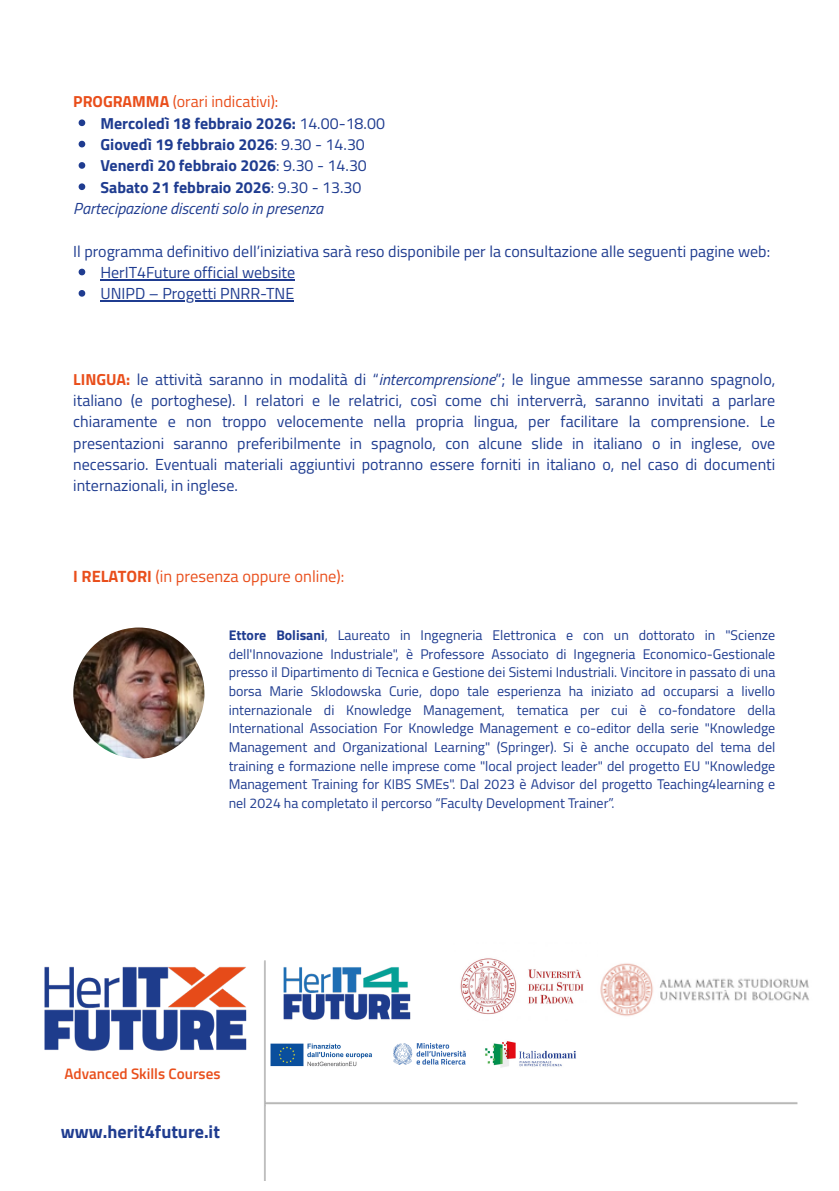
<style>
.page{position:relative;width:839px;height:1191px;background:#fff}
.page>*{position:absolute;margin:0;border:0;box-sizing:border-box;transform-origin:0 0}
.t1{font:700 18.2px "Titillium Web";color:#1f3c90}
.t2{font:16.4px "Titillium Web";color:#e94e1b}
.t3{font:16px/21.4px "Titillium Web";color:#1f3c90}
.t4{font:700 16px "Titillium Web";color:#1f3c90}
.t5{font:italic 16px "Titillium Web";color:#1f3c90}
.t6{font:16px "Titillium Web";color:#e94e1b}
.t7{font:600 15.2px "Titillium Web";color:#e94e1b}
.t8{font:14px/18.6px "Titillium Web";color:#1f3c90;text-align:justify}
.s1{font-weight:700}
.s2{font-weight:400}
.s3{font-weight:700;color:#e94e1b}
.s4{font-style:italic}
</style>
<div class="page">
<img style="left:73px;top:628px;width:131px;height:131px">
<svg style="left:79px;top:119px;width:6px;height:7px"></svg>
<svg style="left:79px;top:141px;width:6px;height:6px"></svg>
<svg style="left:79px;top:162px;width:6px;height:7px"></svg>
<svg style="left:79px;top:183px;width:6px;height:7px"></svg>
<svg style="left:79px;top:269px;width:6px;height:6px"></svg>
<hr style="left:100px;top:279px;width:195px;height:2px;background:#1f3c90">
<svg style="left:79px;top:290px;width:6px;height:7px"></svg>
<hr style="left:100px;top:301px;width:194px;height:1px;background:#1f3c90">
<img style="left:44px;top:960px;width:754px;height:220px">
<img style="left:446px;top:958px;width:150px;height:63px">
<div style="left:277px;top:1111px;width:350px;height:80px;background:#fff"></div>
<img style="left:596px;top:960px;width:213px;height:61px">
<p class="t6" style="left:73px;top:89px;width:207px"><span class="s1">PROGRAMMA</span> (orari indicativi):</p>
<p class="t4" style="left:100px;top:111px;width:286px">Mercoledì 18 febbraio 2026: <span class="s2">14.00-18.00</span></p>
<p class="t4" style="left:100px;top:132px;width:266px">Giovedì 19 febbraio 2026<span class="s2">: 9.30 - 14.30</span></p>
<p class="t4" style="left:100px;top:153px;width:268px">Venerdì 20 febbraio 2026<span class="s2">: 9.30 - 14.30</span></p>
<p class="t4" style="left:100px;top:175px;width:262px">Sabato 21 febbraio 2026<span class="s2">: 9.30 - 13.30</span></p>
<p class="t5" style="left:73px;top:196px;width:251px">Partecipazione discenti solo in presenza</p>
<p class="t3" style="left:100px;top:240px;width:671px;text-indent:-27px">Il programma definitivo dell’iniziativa sarà reso disponibile per la consultazione alle seguenti pagine web:<br>HerIT4Future official website<br>UNIPD – Progetti PNRR-TNE</p>
<p class="t3" style="left:73px;top:368px;width:703px;text-align:justify"><span class="s3">LINGUA:</span> le attività saranno in modalità di “<span class="s4">intercomprensione</span>”; le lingue ammesse saranno spagnolo, italiano (e portoghese). I relatori e le relatrici, così come chi interverrà, saranno invitati a parlare chiaramente e non troppo velocemente nella propria lingua, per facilitare la comprensione. Le presentazioni saranno preferibilmente in spagnolo, con alcune slide in italiano o in inglese, ove necessario. Eventuali materiali aggiuntivi potranno essere forniti in italiano o, nel caso di documenti internazionali, in inglese.</p>
<p class="t2" style="left:73px;top:563px;width:272px"><span class="s1">I RELATORI</span> (in presenza oppure online):</p>
<p class="t8" style="left:229px;top:626px;width:548px"><span class="s1">Ettore Bolisani</span>, Laureato in Ingegneria Elettronica e con un dottorato in "Scienze dell'Innovazione Industriale", è Professore Associato di Ingegneria Economico-Gestionale presso il Dipartimento di Tecnica e Gestione dei Sistemi Industriali. Vincitore in passato di una borsa Marie Sklodowska Curie, dopo tale esperienza ha iniziato ad occuparsi a livello internazionale di Knowledge Management, tematica per cui è co-fondatore della International Association For Knowledge Management e co-editor della serie "Knowledge Management and Organizational Learning" (Springer). Si è anche occupato del tema del training e formazione nelle imprese come "local project leader" del progetto EU "Knowledge Management Training for KIBS SMEs". Dal 2023 è Advisor del progetto Teaching4learning e nel 2024 ha completato il percorso “Faculty Development Trainer”.</p>
<p class="t7" style="left:64px;top:1062px;width:158px">Advanced Skills Courses</p>
<h1 class="t1" style="left:61px;top:1117px;width:161px">www.herit4future.it</h1>
</div>
